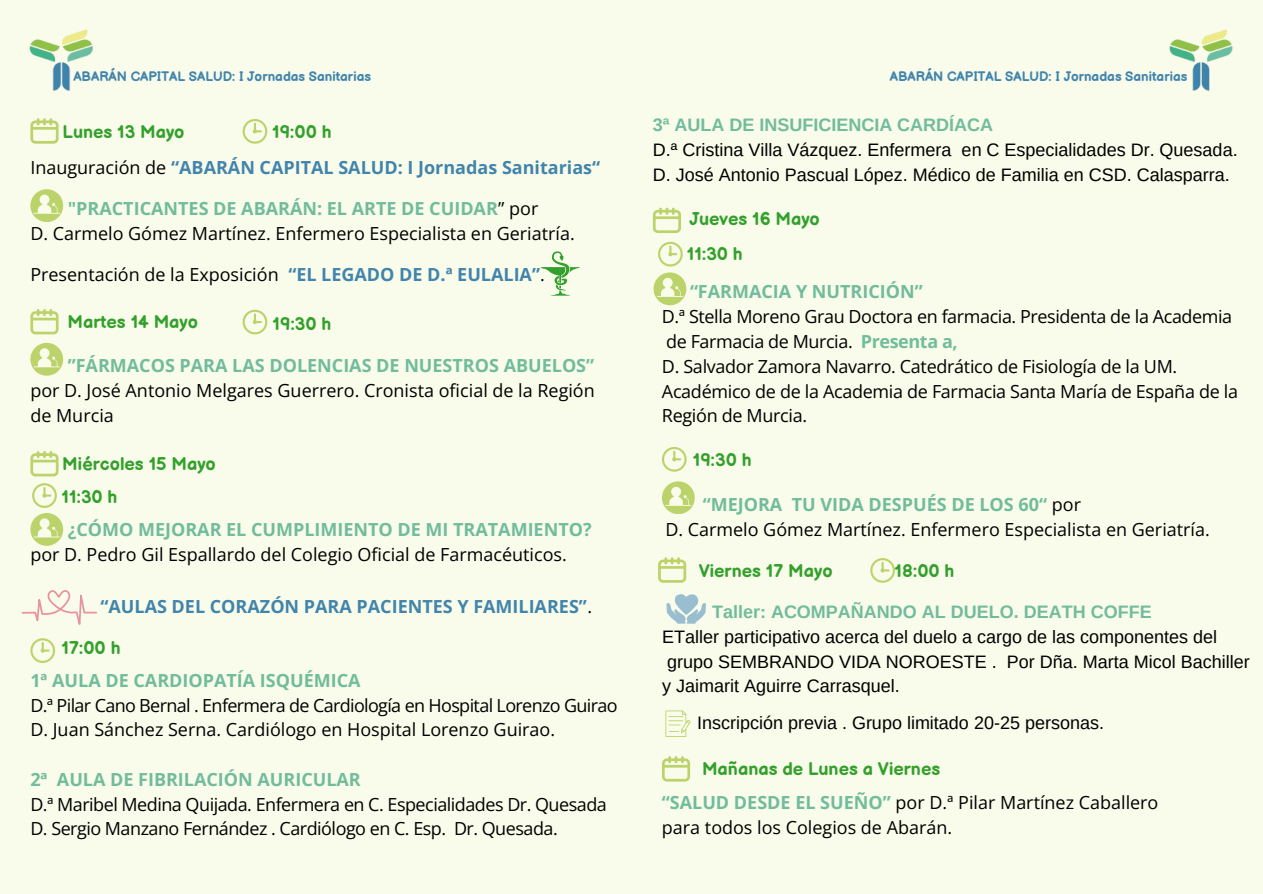
<style>
.page{position:relative;width:1263px;height:894px;background:#fff}
.page>*{position:absolute;margin:0;border:0;box-sizing:border-box;transform-origin:0 0}
.t1{font:18px/24.8px "Open Sans";letter-spacing:-.015em;color:#000}
.t2{font:18px/24.8px "Arimo";color:#000}
.t3{font:18px/24.8px "Open Sans";letter-spacing:-.035em;color:#000}
.t4{font:700 18px "Balsamiq Sans";color:#33a02c}
.t5{font:700 18px "Open Sans";color:#4184ac}
.t6{font:700 13.5px "Balsamiq Sans";color:#4184ac}
.s1{font-weight:400;color:#000}
.s2{font-weight:700;color:#71bc9c}
.s3{font-weight:700;color:#4184ac}
</style>
<div class="page">
<div style="left:0;top:0;width:1263px;height:893px;background:#f9fcea"></div>
<svg style="left:30px;top:118px;width:29px;height:26px"></svg>
<svg style="left:243px;top:119px;width:24px;height:25px"></svg>
<svg style="left:30px;top:309px;width:29px;height:25px"></svg>
<svg style="left:243px;top:309px;width:24px;height:25px"></svg>
<svg style="left:30px;top:451px;width:29px;height:25px"></svg>
<svg style="left:30px;top:638px;width:25px;height:24px"></svg>
<svg style="left:22px;top:590px;width:75px;height:34px"></svg>
<svg style="left:541px;top:251px;width:39px;height:44px"></svg>
<svg style="left:653px;top:207px;width:28px;height:26px"></svg>
<svg style="left:658px;top:242px;width:25px;height:24px"></svg>
<svg style="left:30px;top:189px;width:33px;height:33px"></svg>
<svg style="left:30px;top:343px;width:33px;height:32px"></svg>
<svg style="left:30px;top:483px;width:33px;height:62px"></svg>
<svg style="left:653px;top:272px;width:33px;height:33px"></svg>
<svg style="left:662px;top:447px;width:25px;height:24px"></svg>
<svg style="left:662px;top:481px;width:33px;height:33px"></svg>
<svg style="left:658px;top:557px;width:28px;height:25px"></svg>
<svg style="left:870px;top:558px;width:25px;height:24px"></svg>
<svg style="left:665px;top:710px;width:25px;height:26px"></svg>
<svg style="left:666px;top:594px;width:40px;height:29px"></svg>
<svg style="left:662px;top:756px;width:28px;height:25px"></svg>
<img style="left:29px;top:29px;width:64px;height:62px">
<img style="left:1169px;top:29px;width:64px;height:62px">
<h3 class="t6" style="left:73px;top:69px;width:299px">ABARÁN CAPITAL SALUD: I Jornadas Sanitarias</h3>
<h2 class="t4" style="left:63px;top:121px;width:123px">Lunes 13 Mayo</h2>
<h3 class="t4" style="left:272px;top:121px;width:61px">19:00 h</h3>
<p class="t5" style="left:30px;top:155px;width:571px"><span class="s1">Inauguración de</span> “ABARÁN CAPITAL SALUD: I Jornadas Sanitarias“</p>
<p class="t1" style="left:30px;top:195px;width:546px;text-align:center"><span class="s2">"PRACTICANTES DE ABARÁN: EL ARTE DE CUIDAR</span>” por<br>D. Carmelo Gómez Martínez. Enfermero Especialista en Geriatría.</p>
<p class="t1" style="left:30px;top:261px;width:516px">Presentación de la Exposición <span class="s3">“EL LEGADO DE D.ª EULALIA”</span>.</p>
<p class="t4" style="left:68px;top:312px;width:132px">Martes 14 Mayo</p>
<p class="t4" style="left:273px;top:313px;width:60px">19:30 h</p>
<h2 class="t1" style="left:30px;top:352px;width:566px;text-align:justify;text-indent:37px"><span class="s2">”FÁRMACOS PARA LAS DOLENCIAS DE NUESTROS ABUELOS” </span>por D. José Antonio Melgares Guerrero. Cronista oficial de la Región de Murcia</h2>
<h2 class="t4" style="left:62px;top:454px;width:155px">Miércoles 15 Mayo</h2>
<p class="t4" style="left:62px;top:486px;width:57px">11:30 h</p>
<h2 class="t1" style="left:30px;top:516px;width:563px;text-indent:37px"><span class="s2">¿CÓMO MEJORAR EL CUMPLIMIENTO DE MI TRATAMIENTO? </span>por D. Pedro Gil Espallardo del Colegio Oficial de Farmacéuticos.</h2>
<p class="t5" style="left:101px;top:593px;width:493px">“AULAS DEL CORAZÓN PARA PACIENTES Y FAMILIARES”<span class="s1">.</span></p>
<h1 class="t4" style="left:62px;top:638px;width:60px">17:00 h</h1>
<p class="t3" style="left:30px;top:667px;width:589px"><span class="s2">1ª AULA DE CARDIOPATÍA ISQUÉMICA<br></span>D.ª Pilar Cano Bernal . Enfermera de Cardiología en Hospital Lorenzo Guirao<br>D. Juan Sánchez Serna. Cardiólogo en Hospital Lorenzo Guirao.</p>
<p class="t1" style="left:30px;top:766px;width:578px"><span class="s2">2ª AULA DE FIBRILACIÓN AURICULAR<br></span>D.ª Maribel Medina Quijada. Enfermera en C. Especialidades Dr. Quesada<br>D. Sergio Manzano Fernández . Cardiólogo en C. Esp. Dr. Quesada.</p>
<p class="t6" style="left:890px;top:69px;width:299px">ABARÁN CAPITAL SALUD: I Jornadas Sanitarias</p>
<p class="t2" style="left:653px;top:112px;width:586px"><span class="s2">3ª AULA DE INSUFICIENCIA CARDÍACA<br></span>D.ª Cristina Villa Vázquez. Enfermera en C Especialidades Dr. Quesada.<br>D. José Antonio Pascual López. Médico de Familia en CSD. Calasparra.</p>
<p class="t4" style="left:689px;top:208px;width:132px">Jueves 16 Mayo</p>
<p class="t4" style="left:687px;top:244px;width:57px">11:30 h</p>
<p class="t1" style="left:662px;top:279px;width:578px;text-indent:28px"><span class="s2">“FARMACIA Y NUTRICIÓN”<br></span>D.ª Stella Moreno Grau Doctora en farmacia. Presidenta de la Academia de Farmacia de Murcia. <span class="s2">Presenta a,<br></span>D. Salvador Zamora Navarro. Catedrático de Fisiología de la UM.<br>Académico de de la Academia de Farmacia Santa María de España de la Región de Murcia.</p>
<p class="t4" style="left:693px;top:449px;width:60px">19:30 h</p>
<p class="t1" style="left:665px;top:492px;width:546px;text-indent:37px"><span class="s2">“MEJORA TU VIDA DESPUÉS DE LOS 60“</span> por<br>D. Carmelo Gómez Martínez. Enfermero Especialista en Geriatría.</p>
<h2 class="t4" style="left:699px;top:560px;width:135px">Viernes 17 Mayo</h2>
<h2 class="t4" style="left:895px;top:560px;width:61px">18:00 h</h2>
<p class="t2" style="left:662px;top:599px;width:589px;text-indent:50px"><span class="s2">Taller: ACOMPAÑANDO AL DUELO. DEATH COFFE<br></span>ETaller participativo acerca del duelo a cargo de las componentes del grupo SEMBRANDO VIDA NOROESTE . Por Dña. Marta Micol Bachiller y Jaimarit Aguirre Carrasquel.</p>
<p class="t2" style="left:697px;top:710px;width:408px">Inscripción previa . Grupo limitado 20-25 personas.</p>
<h2 class="t4" style="left:702px;top:758px;width:240px">Mañanas de Lunes a Viernes</h2>
<p class="t1" style="left:662px;top:789px;width:498px"><span class="s2">“SALUD DESDE EL SUEÑO”</span> por D.ª Pilar Martínez Caballero para todos los Colegios de Abarán.</p>
</div>
